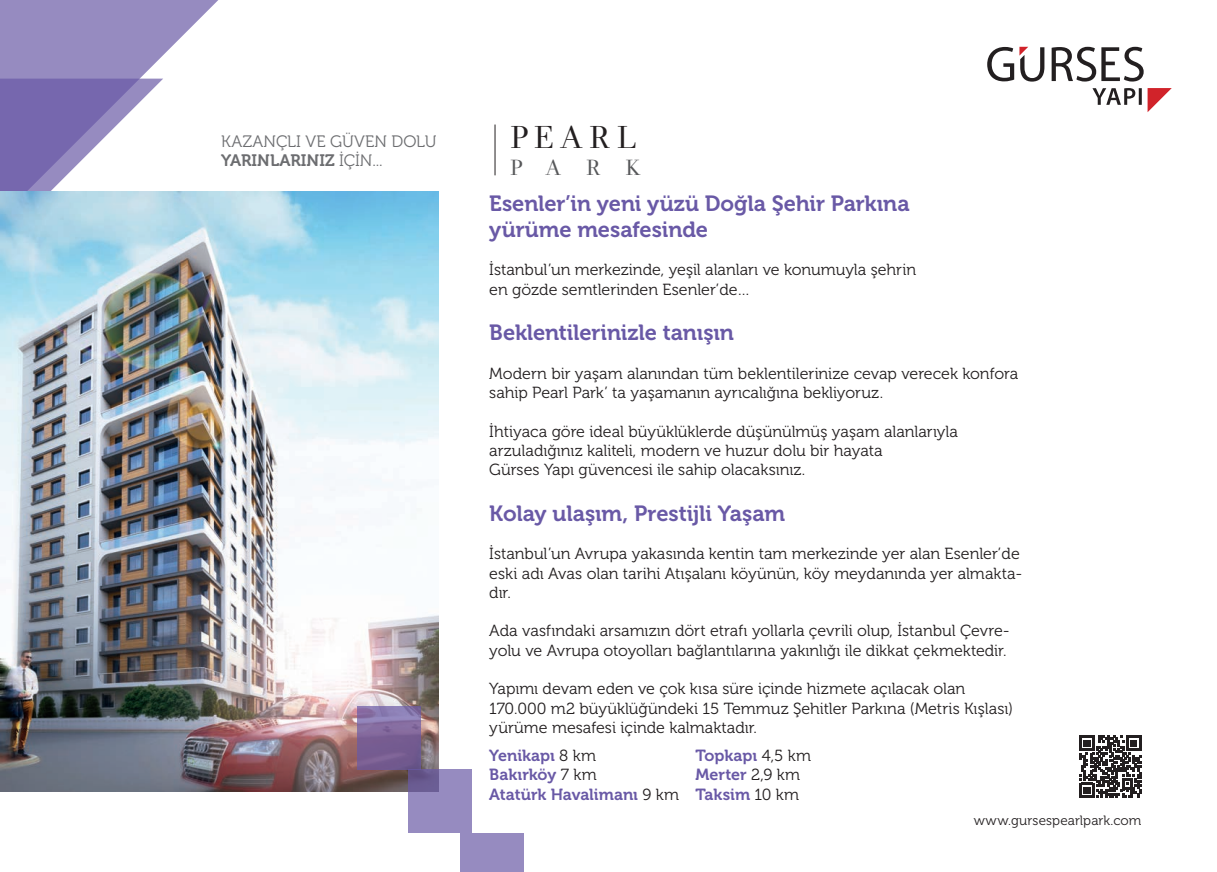
<style>
.page{position:relative;width:1217px;height:872px;background:#fff}
.page>*{position:absolute;margin:0;border:0;box-sizing:border-box;transform-origin:0 0}
.t1{font:32.7px "Andrade Pro";letter-spacing:.19em;color:#231f20}
.t2{font:22.65px "Andrade Pro";color:#57585a}
.t3{font:21.9px/26.2px "Museo 700";letter-spacing:-.005em;color:#6959a6}
.t4{font:16.5px "Museo 300";letter-spacing:.01em;color:#6c6d70}
.t5{font:16.5px "Museo 700";color:#6c6d70}
.t6{font:16.05px/19.2px "Museo 300";letter-spacing:-.005em;color:#231f20}
.t7{font:16.05px/19.2px "Museo 700";color:#6959a6}
.t8{font:13.5px "Museo 300";letter-spacing:.01em;color:#231f20}
.s1{font-family:"Museo 300"}
.s2{font-family:"Museo 300";color:#231f20}
</style>
<div class="page">
<img style="left:1px;top:191px;width:437px;height:600px">
<svg style="left:1092px;top:88px;width:49px;height:17px"></svg>
<svg style="left:987px;top:47px;width:156px;height:35px"></svg>
<svg style="left:1147px;top:88px;width:24px;height:24px"></svg>
<hr style="left:1216px;top:304px;width:1px;height:368px;background:#231f20">
<svg style="left:1216px;top:304px;width:1px;height:227px"></svg>
<div style="left:460px;top:833px;width:64px;height:39px;background:#968bc0"></div>
<svg style="left:408px;top:769px;width:64px;height:64px;background:#8d82b7"></svg>
<svg style="left:357px;top:705px;width:64px;height:64px;background:#7e689b"></svg>
<hr style="left:494px;top:124px;width:1px;height:51px;background:#231f20">
<svg style="left:1079px;top:735px;width:61px;height:62px"></svg>
<svg style="left:0;top:0;width:231px;height:231px"></svg>
<svg style="left:0;top:79px;width:163px;height:175px"></svg>
<p class="t4" style="left:221px;top:132px;width:217px">KAZANÇLI VE GÜVEN DOLU</p>
<p class="t5" style="left:221px;top:151px;width:163px">YARINLARINIZ <span class="s1">İÇİN...</span></p>
<h1 class="t1" style="left:509px;top:115px;width:128px">PEARL</h1>
<h2 class="t2" style="left:509px;top:153px;width:132px">PARK</h2>
<h3 class="t3" style="left:489px;top:190px;width:421px">Esenler’in yeni yüzü Doğla Şehir Parkına yürüme mesafesinde</h3>
<p class="t6" style="left:489px;top:260px;width:428px">İstanbul’un merkezinde, yeşil alanları ve konumuyla şehrin en gözde semtlerinden Esenler’de…</p>
<h3 class="t3" style="left:489px;top:320px;width:246px">Beklentilerinizle tanışın</h3>
<p class="t6" style="left:489px;top:364px;width:530px">Modern bir yaşam alanından tüm beklentilerinize cevap verecek konfora sahip Pearl Park’ ta yaşamanın ayrıcalığına bekliyoruz.</p>
<p class="t6" style="left:489px;top:422px;width:470px">İhtiyaca göre ideal büyüklüklerde düşünülmüş yaşam alanlarıyla arzuladığınız kaliteli, modern ve huzur dolu bir hayata<br>Gürses Yapı güvencesi ile sahip olacaksınız.</p>
<h3 class="t3" style="left:489px;top:500px;width:297px">Kolay ulaşım, Prestijli Yaşam</h3>
<p class="t6" style="left:489px;top:544px;width:534px">İstanbul’un Avrupa yakasında kentin tam merkezinde yer alan Esenler’de eski adı Avas olan tarihi Atışalanı köyünün, köy meydanında yer almakta&shy;dır.</p>
<p class="t6" style="left:489px;top:621px;width:522px">Ada vasfındaki arsamızın dört etrafı yollarla çevrili olup, İstanbul Çevre&shy;yolu ve Avrupa otoyolları bağlantılarına yakınlığı ile dikkat çekmektedir.</p>
<p class="t6" style="left:489px;top:679px;width:525px">Yapımı devam eden ve çok kısa süre içinde hizmete açılacak olan<br>170.000 m2 büyüklüğündeki 15 Temmuz Şehitler Parkına (Metris Kışlası) yürüme mesafesi içinde kalmaktadır.</p>
<p class="t7" style="left:489px;top:746px;width:191px">Yenikapı <span class="s2">8 km<br></span>Bakırköy <span class="s2">7 km<br></span>Atatürk Havalimanı <span class="s2">9 km</span></p>
<p class="t7" style="left:695px;top:746px;width:117px">Topkapı <span class="s2">4,5 km<br></span>Merter <span class="s2">2,9 km<br></span>Taksim <span class="s2">10 km</span></p>
<p class="t8" style="left:973px;top:812px;width:169px">www.gursespearlpark.com</p>
</div>
